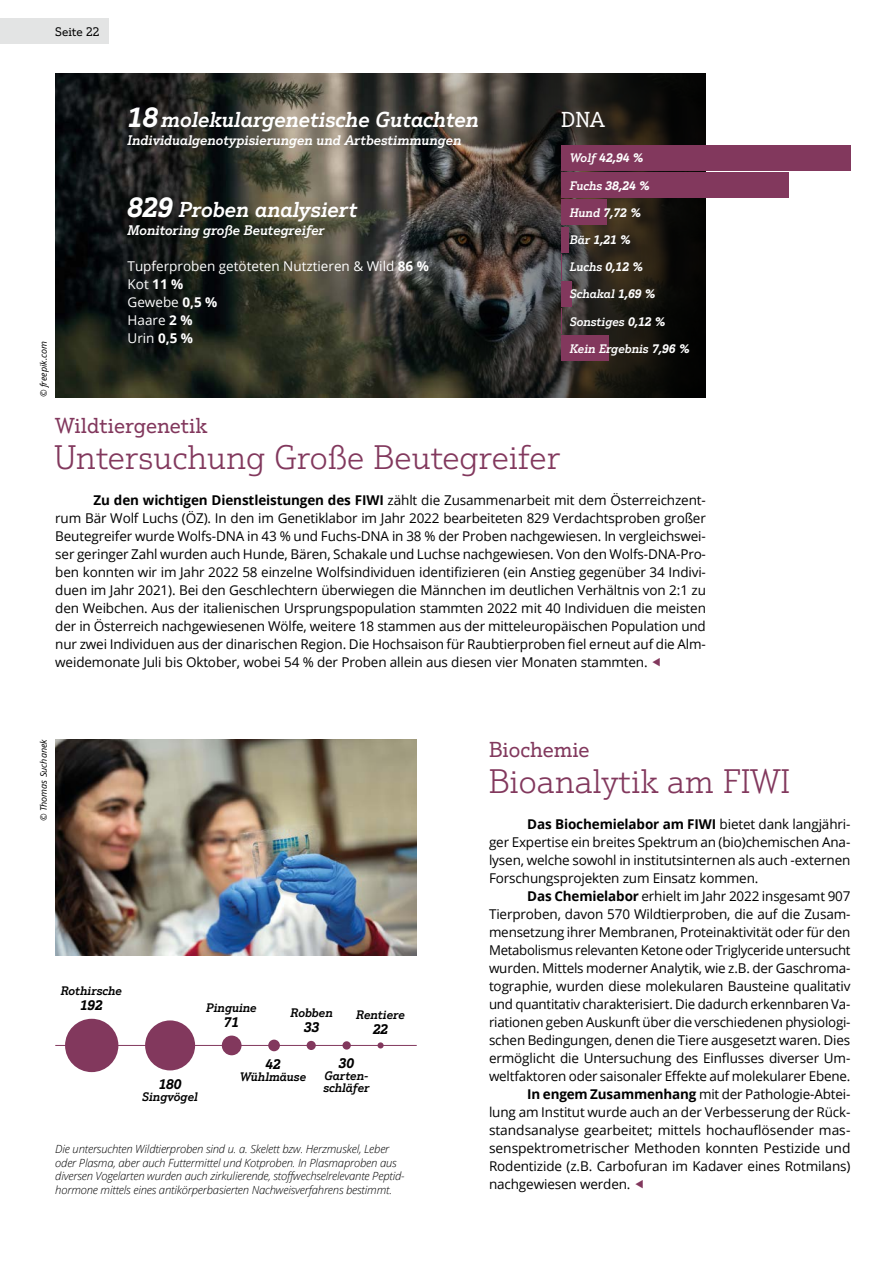
<style>
.page{position:relative;width:893px;height:1263px;background:#fff}
.page>*{position:absolute;margin:0;border:0;box-sizing:border-box;transform-origin:0 0}
.t1{font:300 33px "Justus Pro";color:#82385d}
.t2{font:italic 500 21px "Justus Pro";color:#fff}
.t3{font:21px "Justus Pro";color:#82385d}
.t4{font:21px "Justus Pro";color:#fff}
.t5{font:13.5px/18px "Open Sans";letter-spacing:-.01em;color:#000;text-align:justify}
.t6{font:italic 500 13.5px "Justus Pro";color:#fff}
.t7{font:13.5px/18px "Open Sans";color:#fff}
.t8{font:italic 700 13.5px "Justus Pro";color:#000}
.t9{font:italic 500 12px/12px "Justus Pro";color:#000}
.t10{font:italic 500 12px "Justus Pro";color:#fff}
.t11{font:italic 700 12px "Justus Pro";color:#fff}
.t12{font:12px "Justus Pro";color:#000}
.t13{font:italic 300 11.25px/13.5px "Open Sans";letter-spacing:-.015em;color:#000}
.t14{font:italic 9px "Open Sans";color:#000}
.s1{font-weight:700;font-size:27px}
.s2{font-weight:700}
.s3{font-weight:500}
</style>
<div class="page">
<img style="left:55px;top:73px;width:313px;height:324px">
<svg style="left:368px;top:73px;width:338px;height:324px;background:#302d29"></svg>
<img style="left:55px;top:739px;width:362px;height:216px">
<div style="left:561px;top:145px;width:289px;height:26px;background:#82385d"></div>
<div style="left:561px;top:172px;width:227px;height:26px;background:#82385d"></div>
<div style="left:561px;top:200px;width:46px;height:25px;background:#82385d"></div>
<div style="left:561px;top:227px;width:7px;height:25px;background:#82385d"></div>
<svg style="left:561px;top:254px;width:1px;height:26px"></svg>
<div style="left:561px;top:281px;width:10px;height:26px;background:#82385d"></div>
<svg style="left:561px;top:308px;width:1px;height:26px"></svg>
<div style="left:561px;top:336px;width:48px;height:25px;background:#82385d"></div>
<div style="left:222px;top:1035px;width:20px;height:20px;background:#82385d;border-radius:50%"></div>
<div style="left:377px;top:1042px;width:7px;height:6px;background:#82385d;border-radius:50%"></div>
<div style="left:268px;top:1039px;width:12px;height:12px;background:#82385d;border-radius:50%"></div>
<div style="left:65px;top:1019px;width:53px;height:53px;background:#82385d;border-radius:50%"></div>
<div style="left:342px;top:1041px;width:9px;height:8px;background:#82385d;border-radius:50%"></div>
<div style="left:307px;top:1041px;width:9px;height:9px;background:#82385d;border-radius:50%"></div>
<div style="left:145px;top:1020px;width:50px;height:50px;background:#82385d;border-radius:50%"></div>
<hr style="left:55px;top:1045px;width:362px;height:1px;background:#82385d">
<div style="left:0;top:18px;width:108px;height:26px;background:#e3e4e4"></div>
<p class="t12" style="left:55px;top:25px;width:46px">Seite 22</p>
<p class="t14" style="left:37px;top:397px;width:58px;rotate:-90deg">© freepik.com</p>
<h2 class="t2" style="left:128px;top:106px;width:353px"><span class="s1">18</span> molekulargenetische Gutachten</h2>
<p class="t6" style="left:128px;top:132px;width:335px">Individualgenotypisierungen und Artbestimmungen</p>
<h2 class="t2" style="left:128px;top:196px;width:231px"><span class="s1">829</span> Proben analysiert</h2>
<p class="t6" style="left:128px;top:222px;width:199px">Monitoring große Beutegreifer</p>
<p class="t7" style="left:128px;top:257px;width:303px">Tupferproben getöteten Nutztieren &amp; Wild <span class="s2">86 %<br></span>Kot <span class="s2">11 %<br></span>Gewebe <span class="s2">0,5 %<br></span>Haare <span class="s2">2 %<br></span>Urin <span class="s2">0,5 %</span></p>
<h2 class="t4" style="left:561px;top:107px;width:45px">DNA</h2>
<p class="t11" style="left:570px;top:150px;width:75px"><span class="s3">Wolf</span> 42,94 %</p>
<p class="t11" style="left:570px;top:178px;width:81px"><span class="s3">Fuchs</span> 38,24 %</p>
<p class="t11" style="left:570px;top:205px;width:73px"><span class="s3">Hund</span> 7,72 %</p>
<p class="t11" style="left:570px;top:232px;width:63px"><span class="s3">Bär</span> 1,21 %</p>
<p class="t10" style="left:570px;top:259px;width:75px">Luchs <span class="s2">0,12 %</span></p>
<p class="t10" style="left:570px;top:286px;width:87px">Schakal <span class="s2">1,69 %</span></p>
<p class="t10" style="left:570px;top:314px;width:97px">Sonstiges <span class="s2">0,12 %</span></p>
<p class="t10" style="left:570px;top:341px;width:121px">Kein Ergebnis <span class="s2">7,96 %</span></p>
<h2 class="t3" style="left:55px;top:413px;width:153px">Wildtiergenetik</h2>
<h1 class="t1" style="left:54px;top:437px;width:508px">Untersuchung Große Beutegreifer</h1>
<p class="t5" style="left:55px;top:491px;width:652px;text-indent:38px"><span class="s2">Zu den wichtigen Dienstleistungen des FIWI</span> zählt die Zusammenarbeit mit dem Österreichzent&shy;rum Bär Wolf Luchs (ÖZ). In den im Genetiklabor im Jahr 2022 bearbeiteten 829 Verdachtsproben großer Beutegreifer wurde Wolfs-DNA in 43 % und Fuchs-DNA in 38 % der Proben nachgewiesen. In vergleichswei&shy;ser geringer Zahl wurden auch Hunde, Bären, Schakale und Luchse nachgewiesen. Von den Wolfs-DNA-Pro&shy;ben konnten wir im Jahr 2022 58 einzelne Wolfsindividuen identifizieren (ein Anstieg gegenüber 34 Indivi&shy;duen im Jahr 2021). Bei den Geschlechtern überwiegen die Männchen im deutlichen Verhältnis von 2:1 zu den Weibchen. Aus der italienischen Ursprungspopulation stammten 2022 mit 40 Individuen die meisten der in Österreich nachgewiesenen Wölfe, weitere 18 stammen aus der mitteleuropäischen Population und nur zwei Individuen aus der dinarischen Region. Die Hochsaison für Raubtierproben fiel erneut auf die Alm&shy;weidemonate Juli bis Oktober, wobei 54 % der Proben allein aus diesen vier Monaten stammten.</p>
<p class="t14" style="left:37px;top:821px;width:83px;rotate:-90deg">© Thomas Suchanek</p>
<p class="t9" style="left:61px;top:985px;width:63px">Rothirsche</p>
<p class="t8" style="left:80px;top:997px;width:24px">192</p>
<p class="t9" style="left:206px;top:1001px;width:52px">Pinguine</p>
<p class="t8" style="left:224px;top:1013px;width:17px">71</p>
<p class="t9" style="left:291px;top:1007px;width:44px">Robben</p>
<p class="t8" style="left:304px;top:1019px;width:17px">33</p>
<p class="t9" style="left:356px;top:1008px;width:50px">Rentiere</p>
<p class="t8" style="left:373px;top:1020px;width:17px">22</p>
<p class="t8" style="left:159px;top:1075px;width:24px">180</p>
<p class="t9" style="left:142px;top:1090px;width:57px">Singvögel</p>
<p class="t8" style="left:265px;top:1056px;width:17px">42</p>
<p class="t9" style="left:240px;top:1071px;width:68px">Wühlmäuse</p>
<p class="t8" style="left:339px;top:1054px;width:17px">30</p>
<p class="t9" style="left:323px;top:1069px;width:48px">Garten&shy;schläfer</p>
<p class="t13" style="left:55px;top:1142px;width:351px">Die untersuchten Wildtierproben sind u. a. Skelett bzw. Herzmuskel, Leber oder Plasma, aber auch Futtermittel und Kotproben. In Plasmaproben aus diversen Vogelarten wurden auch zirkulierende, stoffwechselrelevante Peptid&shy;hormone mittels eines antikörperbasierten Nachweisverfahrens bestimmt.</p>
<h2 class="t3" style="left:489px;top:737px;width:102px">Biochemie</h2>
<h1 class="t1" style="left:489px;top:761px;width:303px">Bioanalytik am FIWI</h1>
<p class="t5" style="left:489px;top:815px;width:363px;text-indent:38px"><span class="s2">Das Biochemielabor am FIWI</span> bietet dank langjähri&shy;ger Expertise ein breites Spektrum an (bio)chemischen Ana&shy;lysen, welche sowohl in institutsinternen als auch -externen Forschungsprojekten zum Einsatz kommen.</p>
<p class="t5" style="left:527px;top:887px;width:325px"><span class="s2">Das Chemielabor</span> erhielt im Jahr 2022 insgesamt 907</p>
<p class="t5" style="left:489px;top:905px;width:363px">Tierproben, davon 570 Wildtierproben, die auf die Zusam-</p>
<p class="t5" style="left:489px;top:923px;width:363px">mensetzung ihrer Membranen, Proteinaktivität oder für den</p>
<p class="t5" style="left:489px;top:941px;width:363px">Metabolismus relevanten Ketone oder Triglyceride untersucht</p>
<p class="t5" style="left:489px;top:959px;width:363px">wurden. Mittels moderner Analytik, wie z.B. der Gaschroma-</p>
<p class="t5" style="left:489px;top:977px;width:363px">tographie, wurden diese molekularen Bausteine qualitativ</p>
<p class="t5" style="left:489px;top:995px;width:363px">und quantitativ charakterisiert. Die dadurch erkennbaren Va-</p>
<p class="t5" style="left:489px;top:1013px;width:363px">riationen geben Auskunft über die verschiedenen physiologi-</p>
<p class="t5" style="left:489px;top:1031px;width:363px">schen Bedingungen, denen die Tiere ausgesetzt waren. Dies</p>
<p class="t5" style="left:489px;top:1049px;width:363px">ermöglicht die Untersuchung des Einflusses diverser Um-</p>
<p class="t5" style="left:489px;top:1067px;width:363px">weltfaktoren oder saisonaler Effekte auf molekularer Ebene.</p>
<p class="t5" style="left:527px;top:1085px;width:325px"><span class="s2">In engem Zusammenhang</span> mit der Pathologie-Abtei-</p>
<p class="t5" style="left:489px;top:1103px;width:363px">lung am Institut wurde auch an der Verbesserung der Rück-</p>
<p class="t5" style="left:489px;top:1121px;width:363px">standsanalyse gearbeitet; mittels hochauflösender mas-</p>
<p class="t5" style="left:489px;top:1139px;width:363px">senspektrometrischer Methoden konnten Pestizide und</p>
<p class="t5" style="left:489px;top:1157px;width:363px">Rodentizide (z.B. Carbofuran im Kadaver eines Rotmilans)</p>
<p class="t5" style="left:489px;top:1175px;width:143px">nachgewiesen werden.</p>
</div>
